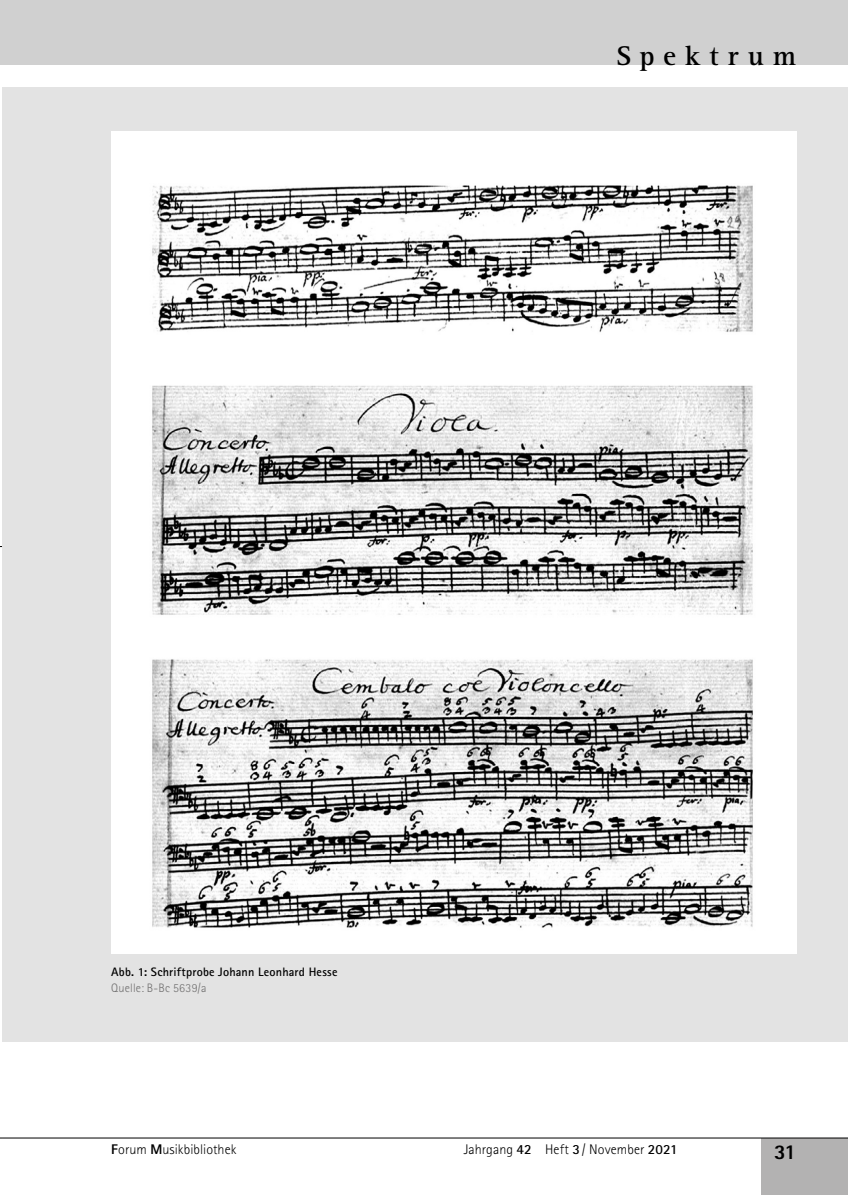
<style>
.page{position:relative;width:848px;height:1195px;background:#fff}
.page>*{position:absolute;margin:0;border:0;box-sizing:border-box;transform-origin:0 0}
.t1{font:700 28px "Rotis Serif Pro";letter-spacing:.32em;color:#000}
.t2{font:800 21px "Rotis Sans Serif Pro";color:#000}
.t3{font:300 14px "Rotis Sans Serif Pro";letter-spacing:.005em;color:#000}
.Unterschrift{font:700 12.25px "Rotis Sans Serif Pro";letter-spacing:.015em;color:#000}
.Unterschrift-2{font:300 12.25px "Rotis Sans Serif Pro";letter-spacing:.015em;color:#706f6f}
.s1{font-weight:800}
.s2{font-weight:700}
</style>
<div class="page">
<div style="left:761px;top:1138px;width:86px;height:57px;background:#b3b2b2"></div>
<hr style="left:0;top:0;width:2px;height:65px;background:#d0d0d0">
<div style="left:2px;top:0;width:845px;height:65px;background:#d0d0d0"></div>
<hr style="left:2px;top:1137px;width:845px;height:1px;background:#000">
<div style="left:2px;top:87px;width:845px;height:954px;background:#e3e3e3"></div>
<div style="left:111px;top:131px;width:685px;height:822px;background:#fff"></div>
<img style="left:152px;top:185px;width:601px;height:743px">
<h1 class="t1" style="left:616px;top:39px;width:181px">Spektrum</h1>
<p class="Unterschrift" style="left:111px;top:964px;width:228px">Abb. 1: Schriftprobe Johann Leonhard Hesse</p>
<p class="Unterschrift-2" style="left:111px;top:980px;width:97px">Quelle: B-Bc 5639/a</p>
<p class="t3" style="left:111px;top:1141px;width:127px"><span class="s1">F</span>orum <span class="s1">M</span>usikbibliothek</p>
<p class="t3" style="left:463px;top:1141px;width:215px">Jahrgang <span class="s2">42</span> Heft <span class="s2">3</span> / November <span class="s2">2021</span></p>
<h2 class="t2" style="left:774px;top:1138px;width:24px">31</h2>
</div>
